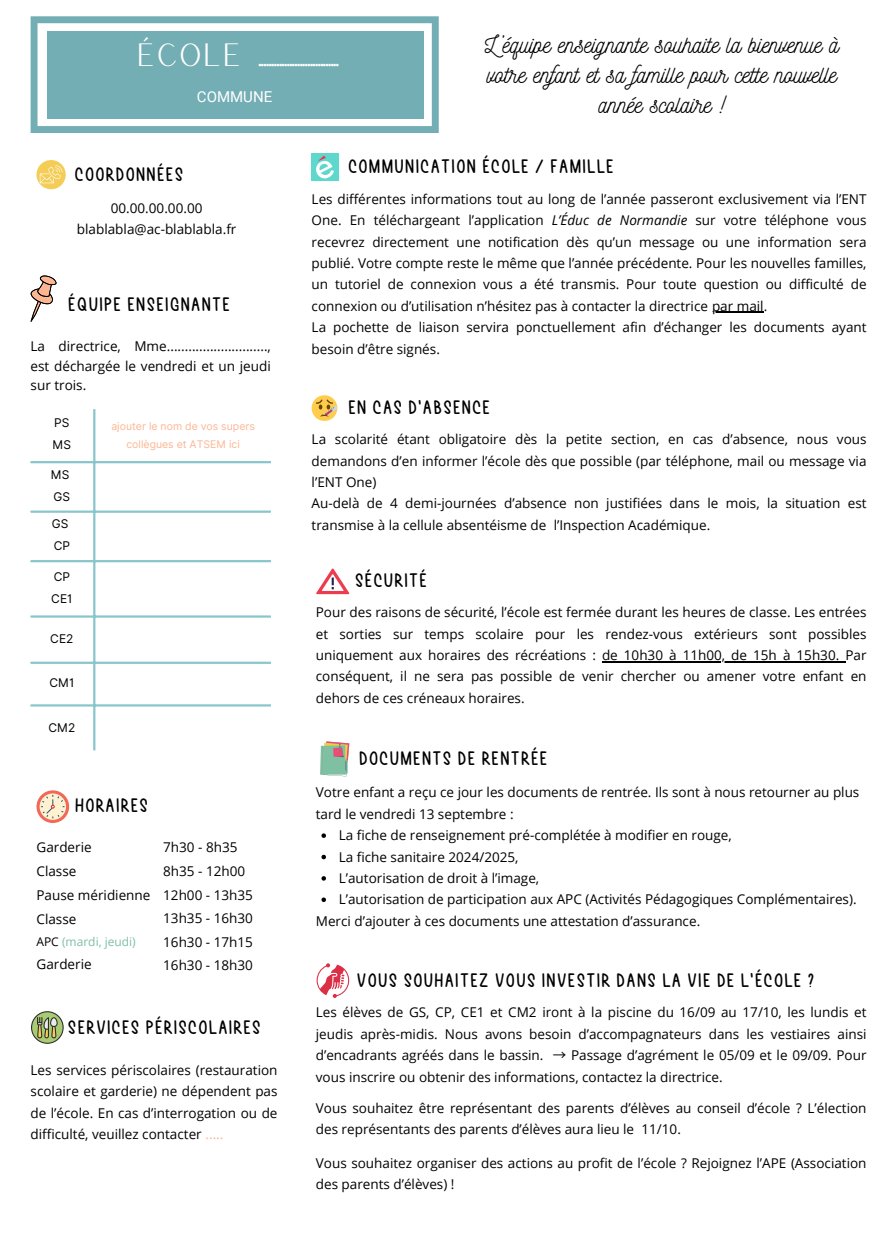
<style>
.page{position:relative;width:894px;height:1233px;background:#fff}
.page>*{position:absolute;margin:0;border:0;box-sizing:border-box;transform-origin:0 0}
.t1{font:31.5px "Versailles";color:#fff}
.t2{font:28.5px "Pumpkin Cheesecake";color:#000}
.t3{font:24px/30.3px "Nickainley";color:#000;text-align:center}
.t4{font:15px "Roboto";color:#fff}
.t5{font:13.5px/21.3px "Open Sans";color:#000}
.t6{font:12px "Inter";color:#000}
.t7{font:12px "Open Sans";color:#7ec0a4}
.t8{font:10.5px/18.3px "Inter";color:#fcb692;text-align:center}
.s1{color:#000}
.s2{color:#fcb692}
.s3{font-style:italic}
.s4{font-family:"Noto Sans CJ Ksc"}
</style>
<div class="page">
<img style="left:311px;top:154px;width:27px;height:27px">
<svg style="left:311px;top:395px;width:26px;height:26px"></svg>
<svg style="left:320px;top:741px;width:29px;height:35px"></svg>
<svg style="left:321px;top:833px;width:5px;height:5px"></svg>
<svg style="left:321px;top:855px;width:5px;height:4px"></svg>
<svg style="left:321px;top:876px;width:5px;height:5px"></svg>
<svg style="left:321px;top:898px;width:5px;height:4px"></svg>
<svg style="left:316px;top:568px;width:33px;height:26px"></svg>
<svg style="left:36px;top:790px;width:33px;height:33px"></svg>
<svg style="left:40px;top:793px;width:26px;height:27px"></svg>
<svg style="left:41px;top:795px;width:23px;height:23px"></svg>
<svg style="left:31px;top:1011px;width:33px;height:33px"></svg>
<svg style="left:31px;top:275px;width:25px;height:47px"></svg>
<hr style="left:93px;top:409px;width:2px;height:341px;background:#89c6cc">
<hr style="left:31px;top:461px;width:240px;height:2px;background:#89c6cc">
<hr style="left:31px;top:511px;width:240px;height:2px;background:#89c6cc">
<hr style="left:31px;top:560px;width:240px;height:2px;background:#89c6cc">
<hr style="left:31px;top:615px;width:240px;height:3px;background:#89c6cc">
<hr style="left:31px;top:662px;width:240px;height:2px;background:#89c6cc">
<hr style="left:31px;top:704px;width:240px;height:3px;background:#89c6cc">
<svg style="left:36px;top:160px;width:30px;height:29px"></svg>
<svg style="left:31px;top:16px;width:407px;height:117px"></svg>
<div style="left:47px;top:31px;width:376px;height:88px;background:#73aeb4"></div>
<svg style="left:316px;top:963px;width:33px;height:35px"></svg>
<hr style="left:711px;top:312px;width:52px;height:1px;background:#000">
<hr style="left:602px;top:661px;width:243px;height:1px;background:#000">
<p class="t1" style="left:136px;top:35px;width:107px">ÉCOLE</p>
<p class="t4" style="left:197px;top:88px;width:77px">COMMUNE</p>
<p class="t2" style="left:74px;top:161px;width:111px">COORDONNÉES</p>
<h1 class="t5" style="left:77px;top:197px;width:161px;text-align:center">00.00.00.00.00 blablabla@ac-blablabla.fr</h1>
<p class="t2" style="left:68px;top:291px;width:164px">ÉQUIPE ENSEIGNANTE</p>
<p class="t5" style="left:31px;top:337px;width:242px;line-height:19.2px;text-align:justify">La directrice, Mme............................, est déchargée le vendredi et un jeudi sur trois.</p>
<h1 class="t6" style="left:54px;top:416px;width:17px">PS</h1>
<p class="t6" style="left:53px;top:438px;width:20px">MS</p>
<p class="t6" style="left:51px;top:467px;width:20px">MS</p>
<p class="t6" style="left:54px;top:489px;width:18px">GS</p>
<p class="t6" style="left:52px;top:517px;width:18px">GS</p>
<p class="t6" style="left:54px;top:539px;width:18px">CP</p>
<p class="t6" style="left:54px;top:570px;width:18px">CP</p>
<p class="t6" style="left:51px;top:592px;width:23px">CE1</p>
<p class="t6" style="left:50px;top:631px;width:25px">CE2</p>
<p class="t6" style="left:49px;top:676px;width:26px">CM1</p>
<p class="t6" style="left:48px;top:720px;width:28px">CM2</p>
<p class="t8" style="left:111px;top:417px;width:145px">ajouter le nom de vos supers collègues et ATSEM ici</p>
<p class="t2" style="left:74px;top:792px;width:76px">HORAIRES</p>
<h1 class="t5" style="left:36px;top:836px;width:57px">Garderie</h1>
<h5 class="t5" style="left:36px;top:860px;width:41px">Classe</h5>
<p class="t5" style="left:36px;top:884px;width:115px">Pause méridienne</p>
<p class="t5" style="left:36px;top:908px;width:41px">Classe</p>
<p class="t7" style="left:36px;top:934px;width:101px"><span class="s1">APC</span> (mardi, jeudi)</p>
<p class="t5" style="left:36px;top:953px;width:57px">Garderie</p>
<p class="t5" style="left:163px;top:836px;width:76px">7h30 - 8h35</p>
<p class="t5" style="left:163px;top:860px;width:83px">8h35 - 12h00</p>
<p class="t5" style="left:163px;top:884px;width:91px">12h00 - 13h35</p>
<p class="t5" style="left:163px;top:907px;width:91px">13h35 - 16h30</p>
<p class="t5" style="left:163px;top:931px;width:91px">16h30 - 17h15</p>
<p class="t5" style="left:163px;top:954px;width:91px">16h30 - 18h30</p>
<p class="t2" style="left:67px;top:1014px;width:195px">SERVICES PÉRISCOLAIRES</p>
<p class="t5" style="left:31px;top:1059px;width:248px;text-align:justify">Les services périscolaires (restauration scolaire et garderie) ne dépendent pas de l’école. En cas d’interrogation ou de difficulté, veuillez contacter <span class="s2">.....</span></p>
<p class="t1" style="left:336px;top:35px;width:4px">.</p>
<p class="t3" style="left:485px;top:28px;width:355px">L’équipe enseignante souhaite la bienvenue à votre enfant et sa famille pour cette nouvelle année scolaire !</p>
<p class="t2" style="left:347px;top:153px;width:268px">COMMUNICATION ÉCOLE / FAMILLE</p>
<p class="t5" style="left:311px;top:188px;width:556px;text-align:justify">Les différentes informations tout au long de l’année passeront exclusivement via l’ENT One. En téléchargeant l’application <span class="s3">L’Éduc de Normandie</span> sur votre téléphone vous recevrez directement une notification dès qu’un message ou une information sera publié. Votre compte reste le même que l’année précédente. Pour les nouvelles familles, un tutoriel de connexion vous a été transmis. Pour toute question ou difficulté de connexion ou d’utilisation n’hésitez pas à contacter la directrice par mail.</p>
<h1 class="t5" style="left:311px;top:316px;width:556px">La pochette de liaison servira ponctuellement afin d’échanger les documents ayant besoin d’être signés.</h1>
<p class="t2" style="left:347px;top:394px;width:144px">EN CAS D’ABSENCE</p>
<p class="t5" style="left:311px;top:428px;width:556px;text-align:justify">La scolarité étant obligatoire dès la petite section, en cas d’absence, nous vous demandons d’en informer l’école dès que possible (par téléphone, mail ou message via l’ENT One)</p>
<h1 class="t5" style="left:311px;top:493px;width:556px">Au-delà de 4 demi-journées d’absence non justifiées dans le mois, la situation est transmise à la cellule absentéisme de l’Inspection Académique.</h1>
<h1 class="t2" style="left:354px;top:567px;width:75px">SÉCURITÉ</h1>
<p class="t5" style="left:316px;top:601px;width:552px;text-align:justify">Pour des raisons de sécurité, l’école est fermée durant les heures de classe. Les entrées et sorties sur temps scolaire pour les rendez-vous extérieurs sont possibles uniquement aux horaires des récréations : de 10h30 à 11h00, de 15h à 15h30. Par</p>
<p class="t5" style="left:316px;top:665px;width:552px">conséquent, il ne sera pas possible de venir chercher ou amener votre enfant en dehors de ces créneaux horaires.</p>
<h2 class="t2" style="left:358px;top:745px;width:191px">DOCUMENTS DE RENTRÉE</h2>
<h4 class="t5" style="left:316px;top:782px;width:545px">Votre enfant a reçu ce jour les documents de rentrée. Ils sont à nous retourner au plus tard le vendredi 13 septembre :</h4>
<h3 class="t5" style="left:339px;top:824px;width:394px">La fiche de renseignement pré-complétée à modifier en rouge,</h3>
<p class="t5" style="left:339px;top:846px;width:181px">La fiche sanitaire 2024/2025,</p>
<p class="t5" style="left:339px;top:867px;width:202px">L’autorisation de droit à l’image,</p>
<h1 class="t5" style="left:339px;top:888px;width:519px">L’autorisation de participation aux APC (Activités Pédagogiques Complémentaires).</h1>
<h5 class="t5" style="left:316px;top:910px;width:386px">Merci d’ajouter à ces documents une attestation d’assurance.</h5>
<p class="t2" style="left:356px;top:967px;width:460px">VOUS SOUHAITEZ VOUS INVESTIR DANS LA VIE DE L’ÉCOLE ?</p>
<p class="t5" style="left:316px;top:1001px;width:552px;text-align:justify">Les élèves de GS, CP, CE1 et CM2 iront à la piscine du 16/09 au 17/10, les lundis et jeudis après-midis. Nous avons besoin d’accompagnateurs dans les vestiaires ainsi d’encadrants agréés dans le bassin. <span class="s4">→</span> Passage d’agrément le 05/09 et le 09/09. Pour vous inscrire ou obtenir des informations, contactez la directrice.</p>
<h1 class="t5" style="left:316px;top:1097px;width:552px">Vous souhaitez être représentant des parents d’élèves au conseil d’école ? L’élection des représentants des parents d’élèves aura lieu le 11/10.</h1>
<p class="t5" style="left:316px;top:1152px;width:552px">Vous souhaitez organiser des actions au profit de l’école ? Rejoignez l’APE (Association des parents d’élèves) !</p>
</div>
